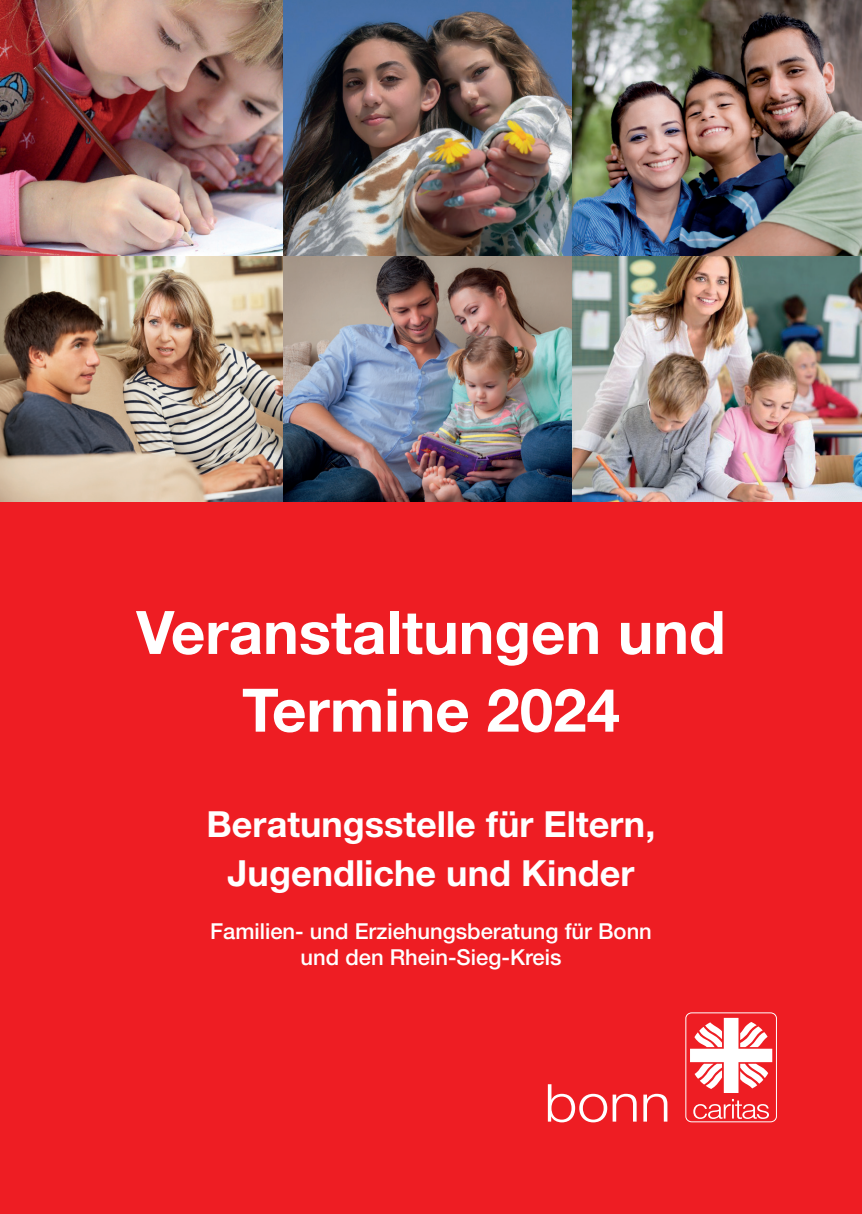
<style>
.page{position:relative;width:862px;height:1214px;background:#fff}
.page>*{position:absolute;margin:0;border:0;box-sizing:border-box;transform-origin:0 0}
.t1{font:700 60px "Helvetica Neue";color:#fff}
.t2{font:300 52.4px "Helvetica Neue";color:#fff;scale:1.1 1}
.t3{font:700 36px "Helvetica Neue";color:#fff}
.t4{font:500 22px "Helvetica Neue";color:#fff}
</style>
<div class="page">
<div style="left:0;top:490px;width:862px;height:723px;background:#ee1d23"></div>
<div style="left:685px;top:1012px;width:92px;height:110px;border:1px solid #fff;border-radius:6px"></div>
<svg style="left:693px;top:1098px;width:76px;height:20px"></svg>
<svg style="left:690px;top:1017px;width:82px;height:75px"></svg>
<img style="left:0;top:0;width:862px;height:501px">
<p class="t1" style="left:136px;top:595px;width:591px">Veranstaltungen und</p>
<p class="t1" style="left:242px;top:673px;width:379px">Termine 2024</p>
<p class="t3" style="left:207px;top:802px;width:450px">Beratungsstelle für Eltern,</p>
<p class="t3" style="left:228px;top:851px;width:408px">Jugendliche und Kinder</p>
<p class="t4" style="left:210px;top:917px;width:443px">Familien- und Erziehungsberatung für Bonn</p>
<p class="t4" style="left:300px;top:944px;width:262px">und den Rhein-Sieg-Kreis</p>
<p class="t2" style="left:544px;top:1070px;width:116px">bonn</p>
</div>
